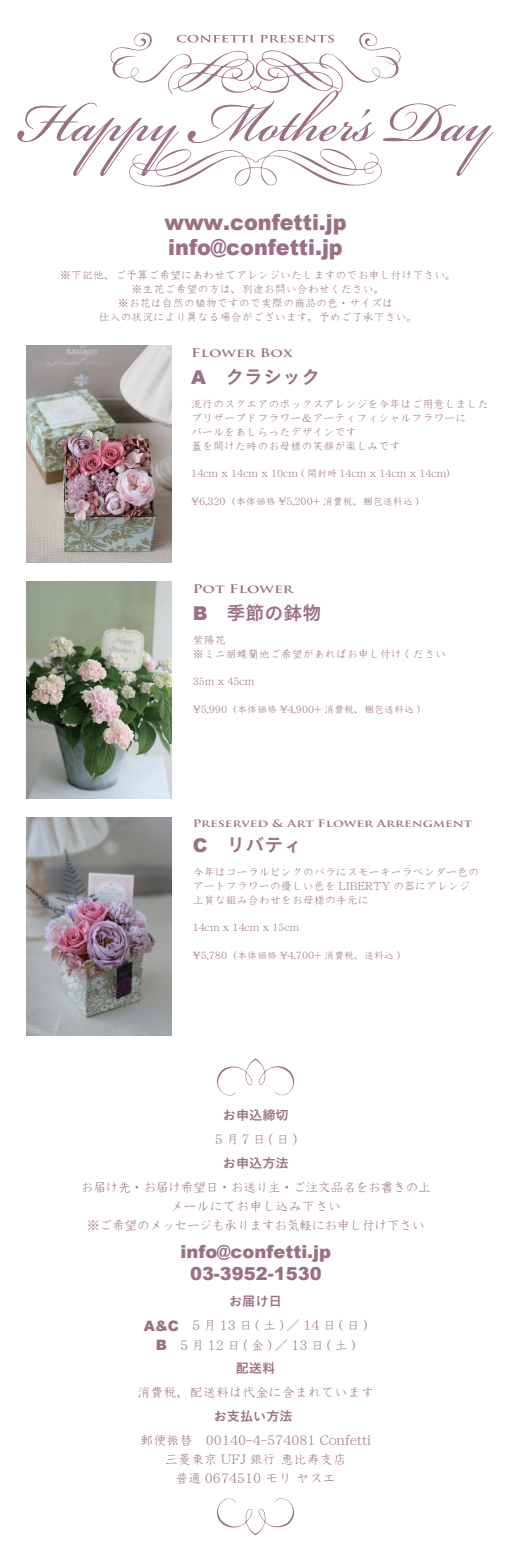
<style>
.page{position:relative;width:511px;height:1560px;background:#fff}
.page>*{position:absolute;margin:0;border:0;box-sizing:border-box;transform-origin:0 0}
.t1{font:900 22px/25px "Arial";color:#9b6f85;scale:.94 1}
.t2{font:19px "Koburina Go Std W6";color:#9b6f85}
.t3{font:900 17.9px/21.5px "Arial";color:#9b6f85;text-align:center}
.t4{font:13.2px "Koburina Go Std W6";color:#9b6f85}
.t5{font:13.1px/19.1px "DF Kyo Ka Sho W3 MP RKSJ H";color:#9b6f85;text-align:center}
.t6{font:13.1px/19.1px "DF Kyo Ka Sho W3 MP RKSJ H";letter-spacing:-.05em;color:#9b6f85;text-align:center}
.t7{font:13.1px/19.1px "DF Kyo Ka Sho W3 MP RKSJ H";letter-spacing:.25em;color:#9b6f85;text-align:center}
.t8{font:700 11.5px "Trajan Pro";color:#9b6f85;scale:1.31 1}
.t9{font:11px/14px "DF Kyo Ka Sho W3 MP RKSJ H";color:#9b6f85}
.t10{font:10px "DF Kyo Ka Sho W3 MP RKSJ H";color:#9b6f85}
.t11{font:700 10px "Trajan Pro";color:#9b6f85;scale:1.31 1}
.s1{font-family:"Arial";font-weight:900}
.s2{font-family:"Arial";font-weight:900;font-size:14.3px}
</style>
<div class="page">
<img style="left:26px;top:817px;width:145px;height:218px">
<img style="left:26px;top:345px;width:145px;height:218px">
<svg style="left:17px;top:103px;width:476px;height:84px"></svg>
<svg style="left:110px;top:33px;width:290px;height:110px"></svg>
<svg style="left:217px;top:1058px;width:77px;height:38px"></svg>
<svg style="left:216px;top:1498px;width:78px;height:36px"></svg>
<img style="left:26px;top:581px;width:145px;height:217px">
<h1 class="t1" style="left:164px;top:209px;width:195px">www.confetti.jp info@confetti.jp</h1>
<p class="t9" style="left:60px;top:268px;width:397px;text-align:center">※下記他、ご予算ご希望にあわせてアレンジいたしますのでお申し付け下さい。※生花ご希望の方は、別途お問い合わせください。<br>※お花は自然の植物ですので実際の商品の色・サイズは<br>仕入の状況により異なる場合がございます。予めご了承下さい。</p>
<p class="t8" style="left:191px;top:346px;width:79px">Flower Box</p>
<h2 class="t2" style="left:191px;top:362px;width:130px"><span class="s1">A</span> クラシック</h2>
<p class="t9" style="left:191px;top:397px;width:299px">流行のスクエアのボックスアレンジを今年はご用意しましたプリザーブドフラワー＆アーティフィシャルフラワーに<br>パールをあしらったデザインです<br>蓋を開けた時のお母様の笑顔が楽しみです</p>
<p class="t10" style="left:191px;top:468px;width:266px">14cm x 14cm x 10cm ( 開封時 14cm x 14cm x 14cm）</p>
<p class="t10" style="left:191px;top:496px;width:228px">¥6,320（本体価格 ¥5,200+ 消費税、梱包送料込 )</p>
<p class="t8" style="left:192px;top:581px;width:78px">Pot Flower</p>
<h2 class="t2" style="left:192px;top:598px;width:130px"><span class="s1">B</span>　季節の鉢物</h2>
<p class="t9" style="left:192px;top:632px;width:254px">紫陽花<br>※ミニ胡蝶蘭他ご希望があればお申し付けください</p>
<p class="t10" style="left:192px;top:676px;width:63px">35m x 45cm</p>
<p class="t10" style="left:192px;top:704px;width:228px">¥5,990（本体価格 ¥4,900+ 消費税、梱包送料込 )</p>
<p class="t11" style="left:192px;top:816px;width:215px">Preserved &amp; Art Flower Arrengment</p>
<h2 class="t2" style="left:192px;top:830px;width:111px"><span class="s1">C</span>　リバティ</h2>
<p class="t9" style="left:192px;top:865px;width:287px">今年はコーラルピンクのバラにスモーキーラベンダー色のアートフラワーの優しい色を LIBERTY の器にアレンジ上質な組み合わせをお母様の手元に</p>
<p class="t10" style="left:192px;top:922px;width:108px">14cm x 14cm x 15cm</p>
<p class="t10" style="left:192px;top:950px;width:208px">¥5,780（本体価格 ¥4,700+ 消費税、送料込 )</p>
<p class="t4" style="left:223px;top:1104px;width:67px">お申込締切</p>
<p class="t5" style="left:214px;top:1129px;width:83px">5月７日(日)</p>
<p class="t4" style="left:223px;top:1152px;width:67px">お申込方法</p>
<p class="t6" style="left:80px;top:1177px;width:352px">お届け先・お届け希望日・お送り主・ご注文品名をお書きの上メールにてお申し込み下さい<br>※ご希望のメッセージも承りますお気軽にお申し付け下さい</p>
<h3 class="t3" style="left:180px;top:1240px;width:152px">info@confetti.jp<br>03-3952-1530</h3>
<p class="t4" style="left:229px;top:1290px;width:54px">お届け日</p>
<p class="t7" style="left:144px;top:1315px;width:224px"><span class="s2">A&amp;C</span>　5月13日(土)／14日(日)<br><span class="s2">B</span> 5月12日(金)／13日(土)</p>
<p class="t4" style="left:235px;top:1357px;width:41px">配送料</p>
<p class="t5" style="left:137px;top:1382px;width:238px">消費税、配送料は代金に含まれています</p>
<p class="t4" style="left:213px;top:1405px;width:80px">お支払い方法</p>
<p class="t5" style="left:140px;top:1430px;width:232px">郵便振替　00140-4-574081 Confetti三菱東京 UFJ 銀行 恵比寿支店<br>普通 0674510 モリ ヤスエ</p>
</div>
